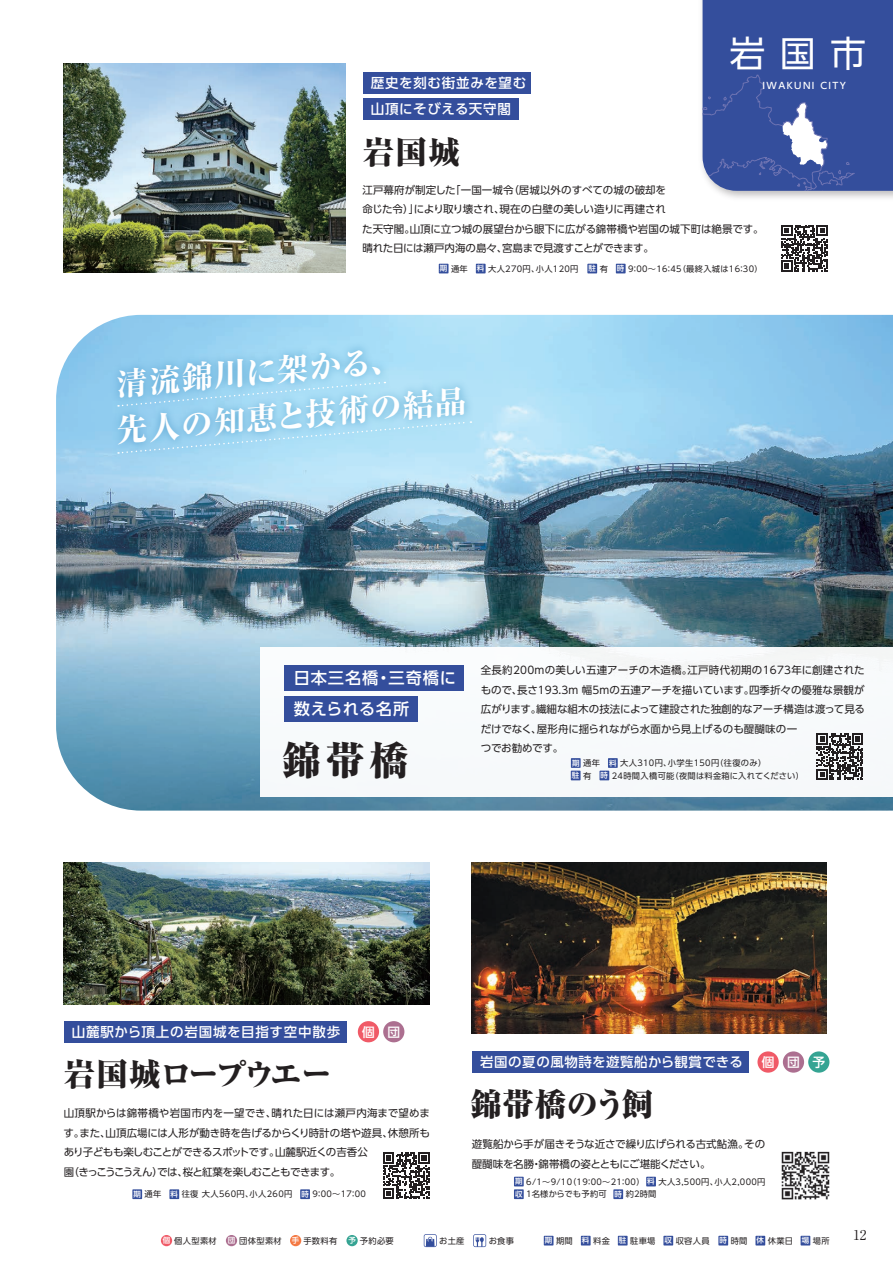
<style>
.page{position:relative;width:893px;height:1263px;background:#fff}
.page>*{position:absolute;margin:0;border:0;box-sizing:border-box;transform-origin:0 0}
.t1{font:800 expanded 39px "Ryumin Pr 6";color:#231f20}
.t2{font:36px "UD Shin Go Pr 6";color:#fff}
.t3{font:800 expanded 31.5px "Ryumin Pr 6";letter-spacing:-.015em;color:#231f20}
.t4{font:800 expanded 31.5px "Ryumin Pr 6";letter-spacing:-.065em;color:#231f20}
.t5{font:800 31.35px/46.3px "Ryumin Pr 6";color:#fff}
.t6{font:500 16.2px/31.7px "UD Shin Go Pr 6";letter-spacing:.05em;color:#fff}
.t7{font:500 13.5px/26.2px "UD Shin Go Pr 6";letter-spacing:.045em;color:#fff}
.t8{font:700 13.5px "A1 Mincho Std";color:#231f20}
.t9{font:500 12.75px "UD Shin Go Pr 6";color:#fff}
.t10{font:10.5px/19.5px "UD Shin Go Pr 6";letter-spacing:-.01em;color:#231f20}
.t11{font:500 9px "UD Shin Go Pr 6";letter-spacing:.16em;color:#fff}
.t12{font:8.25px/12.5px "UD Shin Go Pr 6";letter-spacing:.04em;color:#231f20}
.t13{font:8.25px "UD Shin Go Pr 6";letter-spacing:.02em;color:#231f20}
.s1{font-weight:500;font-size:7.5px;color:#fff}
</style>
<div class="page">
<img style="left:64px;top:862px;width:365px;height:142px">
<img style="left:472px;top:862px;width:355px;height:172px">
<img style="left:64px;top:64px;width:281px;height:209px">
<img style="left:56px;top:315px;width:837px;height:496px">
<div style="left:544px;top:1236px;width:9px;height:9px;background:#344e9c"></div>
<div style="left:581px;top:1236px;width:10px;height:9px;background:#344e9c"></div>
<div style="left:618px;top:1236px;width:10px;height:9px;background:#344e9c"></div>
<div style="left:663px;top:1236px;width:10px;height:9px;background:#344e9c"></div>
<div style="left:718px;top:1236px;width:10px;height:9px;background:#344e9c"></div>
<div style="left:755px;top:1236px;width:10px;height:9px;background:#344e9c"></div>
<div style="left:801px;top:1236px;width:9px;height:9px;background:#344e9c"></div>
<div style="left:161px;top:1235px;width:11px;height:11px;background:#f05a67;border-radius:50%"></div>
<div style="left:226px;top:1235px;width:11px;height:11px;background:#ac6f90;border-radius:50%"></div>
<div style="left:290px;top:1235px;width:11px;height:11px;background:#f47943;border-radius:50%"></div>
<div style="left:346px;top:1235px;width:12px;height:11px;background:#35a493;border-radius:50%"></div>
<svg style="left:473px;top:1234px;width:13px;height:13px"></svg>
<svg style="left:424px;top:1234px;width:13px;height:13px"></svg>
<svg style="left:703px;top:0;width:190px;height:191px;background:#3e56a0"></svg>
<div style="left:261px;top:647px;width:632px;height:150px;background:#f7fafb"></div>
<div style="left:284px;top:665px;width:180px;height:25px;background:#344e9c"></div>
<div style="left:284px;top:696px;width:134px;height:26px;background:#344e9c"></div>
<img style="left:103px;top:325px;width:381px;height:141px">
<svg style="left:118px;top:381px;width:267px;height:26px;background:#98d0ee"></svg>
<svg style="left:118px;top:421px;width:353px;height:33px;background:#a2d7f1"></svg>
<div style="left:571px;top:758px;width:10px;height:10px;background:#344e9c"></div>
<div style="left:608px;top:758px;width:10px;height:10px;background:#344e9c"></div>
<div style="left:599px;top:771px;width:10px;height:9px;background:#344e9c"></div>
<div style="left:571px;top:771px;width:10px;height:9px;background:#344e9c"></div>
<div style="left:363px;top:72px;width:168px;height:22px;background:#344e9c"></div>
<div style="left:363px;top:98px;width:155px;height:22px;background:#344e9c"></div>
<svg style="left:383px;top:1152px;width:47px;height:47px"></svg>
<div style="left:439px;top:264px;width:9px;height:9px;background:#344e9c"></div>
<div style="left:476px;top:264px;width:10px;height:9px;background:#344e9c"></div>
<div style="left:587px;top:264px;width:10px;height:9px;background:#344e9c"></div>
<div style="left:616px;top:264px;width:10px;height:9px;background:#344e9c"></div>
<div style="left:514px;top:1177px;width:10px;height:9px;background:#344e9c"></div>
<div style="left:646px;top:1177px;width:10px;height:9px;background:#344e9c"></div>
<div style="left:514px;top:1189px;width:10px;height:10px;background:#344e9c"></div>
<div style="left:613px;top:1189px;width:10px;height:10px;background:#344e9c"></div>
<div style="left:132px;top:1189px;width:10px;height:10px;background:#344e9c"></div>
<div style="left:169px;top:1189px;width:10px;height:10px;background:#344e9c"></div>
<div style="left:300px;top:1189px;width:10px;height:10px;background:#344e9c"></div>
<svg style="left:781px;top:225px;width:47px;height:47px"></svg>
<div style="left:472px;top:1051px;width:277px;height:22px;background:#344e9c"></div>
<div style="left:64px;top:1021px;width:282px;height:21px;background:#344e9c"></div>
<div style="left:358px;top:1021px;width:21px;height:21px;background:#f05a67;border-radius:50%"></div>
<div style="left:383px;top:1021px;width:21px;height:21px;background:#ac6f90;border-radius:50%"></div>
<div style="left:757px;top:1051px;width:22px;height:22px;background:#f05a67;border-radius:50%"></div>
<div style="left:783px;top:1051px;width:21px;height:22px;background:#ac6f90;border-radius:50%"></div>
<div style="left:808px;top:1051px;width:21px;height:22px;background:#35a493;border-radius:50%"></div>
<svg style="left:816px;top:733px;width:47px;height:47px"></svg>
<img style="left:781px;top:1151px;width:49px;height:49px">
<p class="t7" style="left:371px;top:69px;width:157px">歴史を刻む街並みを望む山頂にそびえる天守閣</p>
<h3 class="t3" style="left:363px;top:128px;width:99px">岩国城</h3>
<h2 class="t2" style="left:729px;top:24px;width:138px">岩国市</h2>
<p class="t11" style="left:762px;top:78px;width:85px">IWAKUNI CITY</p>
<p class="t10" style="left:362px;top:180px;width:403px">江戸幕府が制定した「一国一城令（居城以外のすべての城の破却を<br>命じた令）」により取り壊され、現在の白壁の美しい造りに再建され<br>た天守閣。山頂に立つ城の展望台から眼下に広がる錦帯橋や岩国の城下町は絶景です。晴れた日には瀬戸内海の島々、宮島まで見渡すことができます。</p>
<p class="t12" style="left:440px;top:262px;width:324px"><span class="s1">期</span>通年 <span class="s1">料</span>大人270円、小人120円 <span class="s1">駐</span>有 <span class="s1">時</span> 9：00～16：45（最終入城は16：30）</p>
<h3 class="t5" style="left:109px;top:360px;width:353px;rotate:-5deg">清流錦川に架かる、<br>先人の知恵と技術の結晶</h3>
<h3 class="t6" style="left:294px;top:661px;width:164px">日本三名橋・三奇橋に数えられる名所</h3>
<h1 class="t1" style="left:282px;top:729px;width:128px">錦帯橋</h1>
<p class="t10" style="left:481px;top:660px;width:386px">全長約200mの美しい五連アーチの木造橋。江戸時代初期の1673年に創建されたもので、長さ193.3ｍ 幅5ｍの五連アーチを描いています。四季折々の優雅な景観が広がります。繊細な組木の技法によって建設された独創的なアーチ構造は渡って見るだけでなく、屋形舟に揺られながら水面から見上げるのも醍醐味の一<br>つでお勧めです。</p>
<p class="t12" style="left:572px;top:756px;width:234px"><span class="s1">期</span>通年 <span class="s1">料</span>大人310円、小学生150円（往復のみ）<br><span class="s1">駐</span>有 <span class="s1">時</span> 24時間入橋可能（夜間は料金箱に入れてください）</p>
<p class="t7" style="left:72px;top:1018px;width:270px">山麓駅から頂上の岩国城を目指す空中散歩</p>
<p class="t9" style="left:362px;top:1022px;width:40px">個 団</p>
<h3 class="t4" style="left:64px;top:1049px;width:270px">岩国城ロープウエー</h3>
<p class="t10" style="left:64px;top:1103px;width:368px">山頂駅からは錦帯橋や岩国市内を一望でき、晴れた日には瀬戸内海まで望めます。また、山頂広場には人形が動き時を告げるからくり時計の塔や遊具、休憩所もあり子どもも楽しむことができるスポットです。山麓駅近くの吉香公<br>園（きっこうこうえん）では、桜と紅葉を楽しむこともできます。</p>
<p class="t7" style="left:480px;top:1048px;width:264px">岩国の夏の風物詩を遊覧船から観賞できる</p>
<h3 class="t3" style="left:470px;top:1080px;width:184px">錦帯橋のう飼</h3>
<p class="t9" style="left:762px;top:1052px;width:65px">個団予</p>
<p class="t10" style="left:472px;top:1134px;width:295px">遊覧船から手が届きそうな近さで繰り広げられる古式鮎漁。その醍醐味を名勝・錦帯橋の姿とともにご堪能ください。</p>
<p class="t12" style="left:515px;top:1175px;width:252px"><span class="s1">期</span> 6/1～9/10（19：00～21：00）<span class="s1">料</span>大人3,500円、小人2,000円</p>
<p class="t12" style="left:133px;top:1188px;width:234px"><span class="s1">期</span>通年 <span class="s1">料</span>往復 大人560円、小人260円 <span class="s1">時</span> 9：00～17：00</p>
<p class="t13" style="left:515px;top:1187px;width:143px"><span class="s1">収</span>１名様からでも予約可 <span class="s1">時</span>約２時間</p>
<p class="t12" style="left:163px;top:1234px;width:56px"><span class="s1">個</span>個人型素材</p>
<p class="t12" style="left:228px;top:1234px;width:111px"><span class="s1">団</span>団体型素材 <span class="s1">手</span>手数料有</p>
<p class="t12" style="left:348px;top:1234px;width:47px"><span class="s1">予</span>予約必要</p>
<p class="t12" style="left:439px;top:1234px;width:27px">お土産</p>
<p class="t12" style="left:489px;top:1234px;width:27px">お食事</p>
<p class="t12" style="left:545px;top:1234px;width:286px"><span class="s1">期</span>期間 <span class="s1">料</span>料金 <span class="s1">駐</span>駐車場 <span class="s1">収</span>収容人員 <span class="s1">時</span>時間 <span class="s1">休</span>休業日 <span class="s1">場</span>場所</p>
<p class="t8" style="left:853px;top:1224px;width:15px">12</p>
</div>
